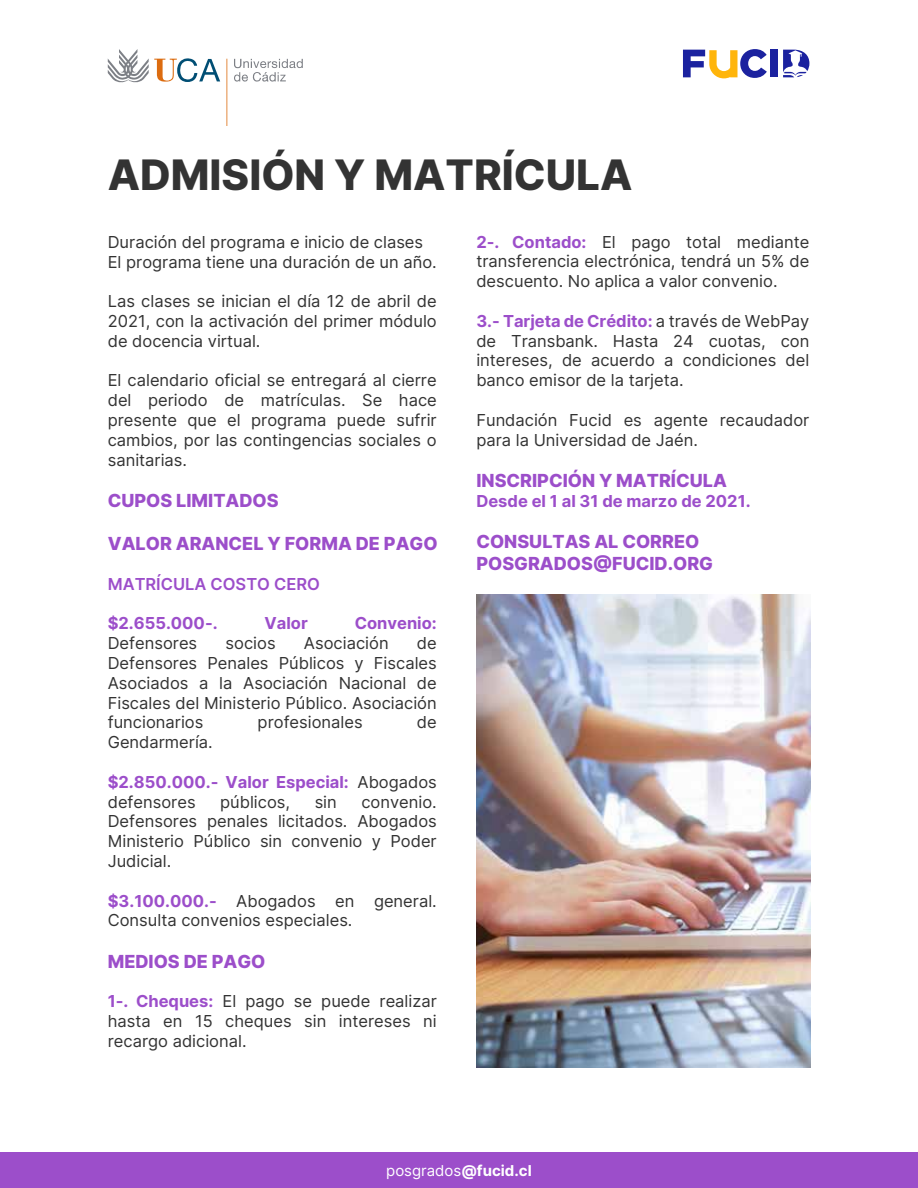
<style>
.page{position:relative;width:918px;height:1188px;background:#fff}
.page>*{position:absolute;margin:0;border:0;box-sizing:border-box;transform-origin:0 0}
.t1{font:800 42px "Inter";color:#333}
.t2{font:800 18px/21.6px "Inter";color:#9c4eca}
.t3{font:16.5px/19.8px "Inter";color:#333;text-align:justify}
.t4{font:700 16.5px/19.8px "Inter";color:#9c4eca}
.t5{font:600 16.5px "Inter";color:#9c4eca}
.t6{font:15px "Inter";color:#fff}
.s1{font-weight:400;color:#333}
.s2{font-weight:700;color:#9c4eca}
.s3{font-weight:700}
</style>
<div class="page">
<div style="left:0;top:1153px;width:918px;height:35px;background:#9c4eca"></div>
<img style="left:477px;top:594px;width:333px;height:474px">
<svg style="left:683px;top:49px;width:84px;height:29px"></svg>
<div style="left:770px;top:50px;width:8px;height:27px;background:#1b229f"></div>
<svg style="left:783px;top:50px;width:26px;height:27px"></svg>
<svg style="left:234px;top:59px;width:69px;height:23px"></svg>
<svg style="left:108px;top:49px;width:112px;height:34px"></svg>
<hr style="left:227px;top:59px;width:1px;height:67px;background:#dc6c10;border-radius:50%">
<h1 class="t1" style="left:108px;top:144px;width:526px">ADMISIÓN Y MATRÍCULA</h1>
<p class="t3" style="left:108px;top:232px;width:331px">Duración del programa e inicio de clases<br>El programa tiene una duración de un año.</p>
<p class="t3" style="left:108px;top:291px;width:331px">Las clases se inician el día 12 de abril de 2021, con la activación del primer módulo de docencia virtual.</p>
<p class="t3" style="left:108px;top:370px;width:331px">El calendario oficial se entregará al cierre del periodo de matrículas. Se hace presente que el programa puede sufrir cambios, por las contingencias sociales o sanitarias.</p>
<p class="t2" style="left:108px;top:489px;width:172px">CUPOS LIMITADOS</p>
<p class="t2" style="left:108px;top:533px;width:331px">VALOR ARANCEL Y FORMA DE PAGO</p>
<p class="t5" style="left:108px;top:572px;width:214px">MATRÍCULA COSTO CERO</p>
<p class="t4" style="left:108px;top:613px;width:111px">$2.655.000-.</p>
<p class="t4" style="left:265px;top:613px;width:45px">Valor</p>
<p class="t4" style="left:355px;top:613px;width:84px">Convenio:</p>
<p class="t3" style="left:108px;top:633px;width:91px">Defensores</p>
<p class="t3" style="left:226px;top:633px;width:52px">socios</p>
<p class="t3" style="left:304px;top:633px;width:86px">Asociación</p>
<p class="t3" style="left:108px;top:633px;width:331px;text-indent:309px">de Defensores Penales Públicos y Fiscales Asociados a la Asociación Nacional de Fiscales del Ministerio Público. Asociación funcionarios</p>
<p class="t3" style="left:258px;top:712px;width:107px">profesionales</p>
<p class="t3" style="left:417px;top:712px;width:21px">de</p>
<p class="t3" style="left:108px;top:732px;width:107px">Gendarmería.</p>
<p class="t4" style="left:108px;top:772px;width:331px">$2.850.000.- Valor Especial: <span class="s1">Abogados defensores</span></p>
<p class="t3" style="left:220px;top:791px;width:72px">públicos,</p>
<p class="t3" style="left:315px;top:791px;width:24px">sin</p>
<p class="t3" style="left:108px;top:791px;width:331px;text-indent:254px">convenio.<br>Defensores penales licitados. Abogados Ministerio Público sin convenio y Poder Judicial.</p>
<p class="t3" style="left:108px;top:890px;width:331px"><span class="s2">$3.100.000.-</span> Abogados en general.<br>Consulta convenios especiales.</p>
<p class="t2" style="left:108px;top:950px;width:159px">MEDIOS DE PAGO</p>
<p class="t3" style="left:108px;top:991px;width:331px"><span class="s2">1-. Cheques:</span> El pago se puede realizar hasta en 15 cheques sin intereses ni recargo adicional.</p>
<p class="t3" style="left:476px;top:231px;width:335px"><span class="s2">2-. Contado:</span> El pago total mediante transferencia electrónica, tendrá un 5% de descuento. No aplica a valor convenio.</p>
<p class="t3" style="left:476px;top:311px;width:335px"><span class="s2">3.- Tarjeta de Crédito:</span> a través de WebPay de Transbank. Hasta 24 cuotas, con intereses, de acuerdo a condiciones del banco emisor de la tarjeta.</p>
<p class="t3" style="left:476px;top:410px;width:334px">Fundación Fucid es agente recaudador para la Universidad de Jaén.</p>
<p class="t2" style="left:476px;top:469px;width:252px">INSCRIPCIÓN Y MATRÍCULA</p>
<p class="t4" style="left:476px;top:491px;width:276px">Desde el 1 al 31 de marzo de 2021.</p>
<p class="t2" style="left:476px;top:531px;width:238px">CONSULTAS AL CORREO<br>POSGRADOS@FUCID.ORG</p>
<p class="t6" style="left:386px;top:1159px;width:147px">posgrados<span class="s3">@fucid.cl</span></p>
</div>
